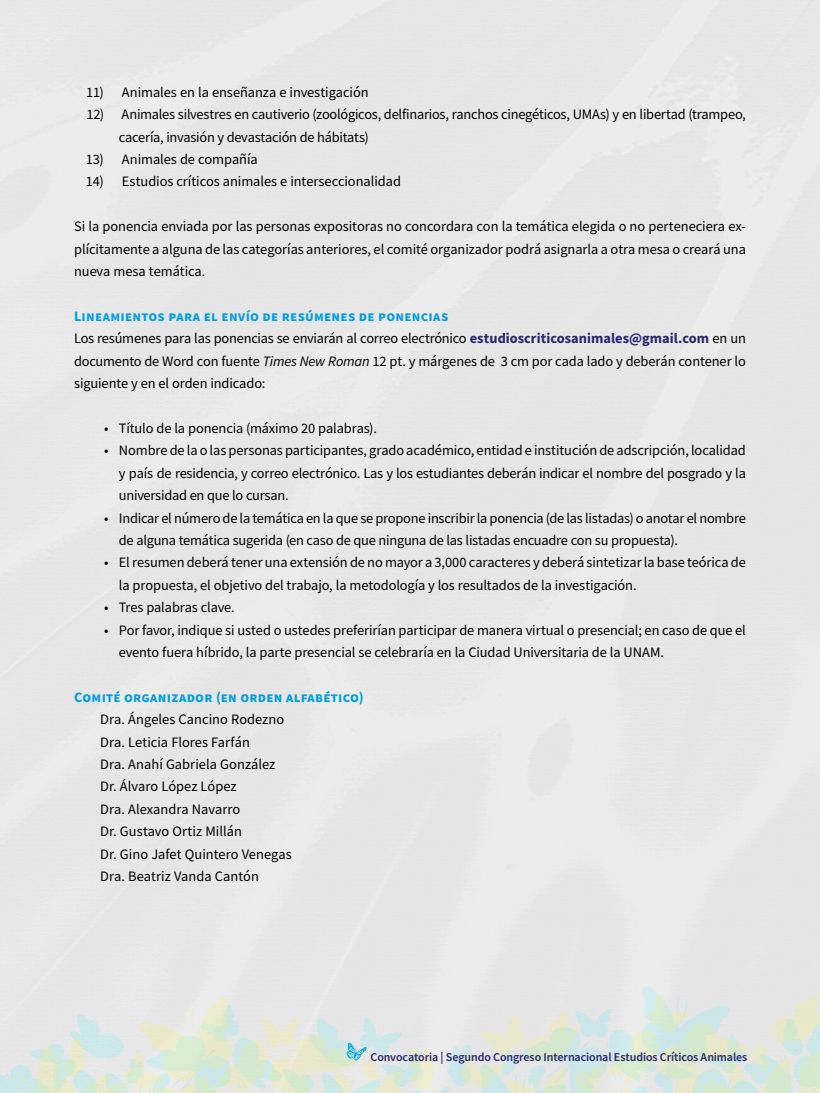
<style>
.page{position:relative;width:820px;height:1093px;background:#fff}
.page>*{position:absolute;margin:0;border:0;box-sizing:border-box;transform-origin:0 0}
.t1{font:14.4px/22.4px "Source Sans Variable";letter-spacing:.015em;color:#000}
.t2{font:14.4px "Source Sans Variable";letter-spacing:.08em;color:#009ee3}
.t3{font:12px "Source Sans Variable";letter-spacing:.025em;color:#2b266e}
.s1{color:#009ee3}
.s2{color:#2b266e}
.s3{font-style:italic}
</style>
<div class="page">
<svg style="left:0;top:985px;width:819px;height:108px;background:#e0e7df"></svg>
<p class="t1" style="left:86px;top:81px;width:283px">11) Animales en la enseñanza e investigación</p>
<p class="t1" style="left:119px;top:103px;width:627px;text-indent:-32px">12) Animales silvestres en cautiverio (zoológicos, delfinarios, ranchos cinegéticos, UMAs) y en libertad (trampeo, cacería, invasión y devastación de hábitats)</p>
<p class="t1" style="left:86px;top:148px;width:173px">13) Animales de compañía</p>
<p class="t1" style="left:86px;top:171px;width:316px">14) Estudios críticos animales e interseccionalidad</p>
<p class="t1" style="left:74px;top:215px;width:672px;text-align:justify">Si la ponencia enviada por las personas expositoras no concordara con la temática elegida o no perteneciera ex&shy;plícitamente a alguna de las categorías anteriores, el comité organizador podrá asignarla a otra mesa o creará una nueva mesa temática.</p>
<p class="t1" style="left:74px;top:305px;width:673px"><span class="s1">Lineamientos par a el envío de resúmenes de ponencias<br></span>Los resúmenes para las ponencias se enviarán al correo electrónico <span class="s2">estudioscriticosanimales@gmail.com</span> en un documento de Word con fuente <span class="s3">Times New Roman</span> 12 pt. y márgenes de 3 cm por cada lado y deberán contener lo siguiente y en el orden indicado:</p>
<p class="t1" style="left:104px;top:417px;width:273px">• Título de la ponencia (máximo 20 palabras).</p>
<p class="t1" style="left:119px;top:439px;width:628px;text-align:justify;text-indent:-15px">• Nombre de la o las personas participantes, grado académico, entidad e institución de adscripción, localidad y país de residencia, y correo electrónico. Las y los estudiantes deberán indicar el nombre del posgrado y la universidad en que lo cursan.</p>
<p class="t1" style="left:119px;top:507px;width:628px;text-indent:-15px">• Indicar el número de la temática en la que se propone inscribir la ponencia (de las listadas) o anotar el nombre de alguna temática sugerida (en caso de que ninguna de las listadas encuadre con su propuesta).</p>
<p class="t1" style="left:119px;top:551px;width:628px;text-indent:-15px">• El resumen deberá tener una extensión de no mayor a 3,000 caracteres y deberá sintetizar la base teórica de la propuesta, el objetivo del trabajo, la metodología y los resultados de la investigación.</p>
<p class="t1" style="left:104px;top:596px;width:131px">• Tres palabras clave.</p>
<p class="t1" style="left:119px;top:619px;width:628px;text-indent:-15px">• Por favor, indique si usted o ustedes preferirían participar de manera virtual o presencial; en caso de que el evento fuera híbrido, la parte presencial se celebraría en la Ciudad Universitaria de la UNAM.</p>
<p class="t2" style="left:74px;top:688px;width:290px">Comité organizador (en orden alfabético)</p>
<p class="t1" style="left:100px;top:708px;width:193px">Dra. Ángeles Cancino Rodezno<br>Dra. Leticia Flores Farfán<br>Dra. Anahí Gabriela González<br>Dr. Álvaro López López<br>Dra. Alexandra Navarro<br>Dr. Gustavo Ortiz Millán<br>Dr. Gino Jafet Quintero Venegas<br>Dra. Beatriz Vanda Cantón</p>
<p class="t3" style="left:370px;top:1049px;width:378px">Convocatoria | Segundo Congreso Internacional Estudios Críticos Animales</p>
</div>
